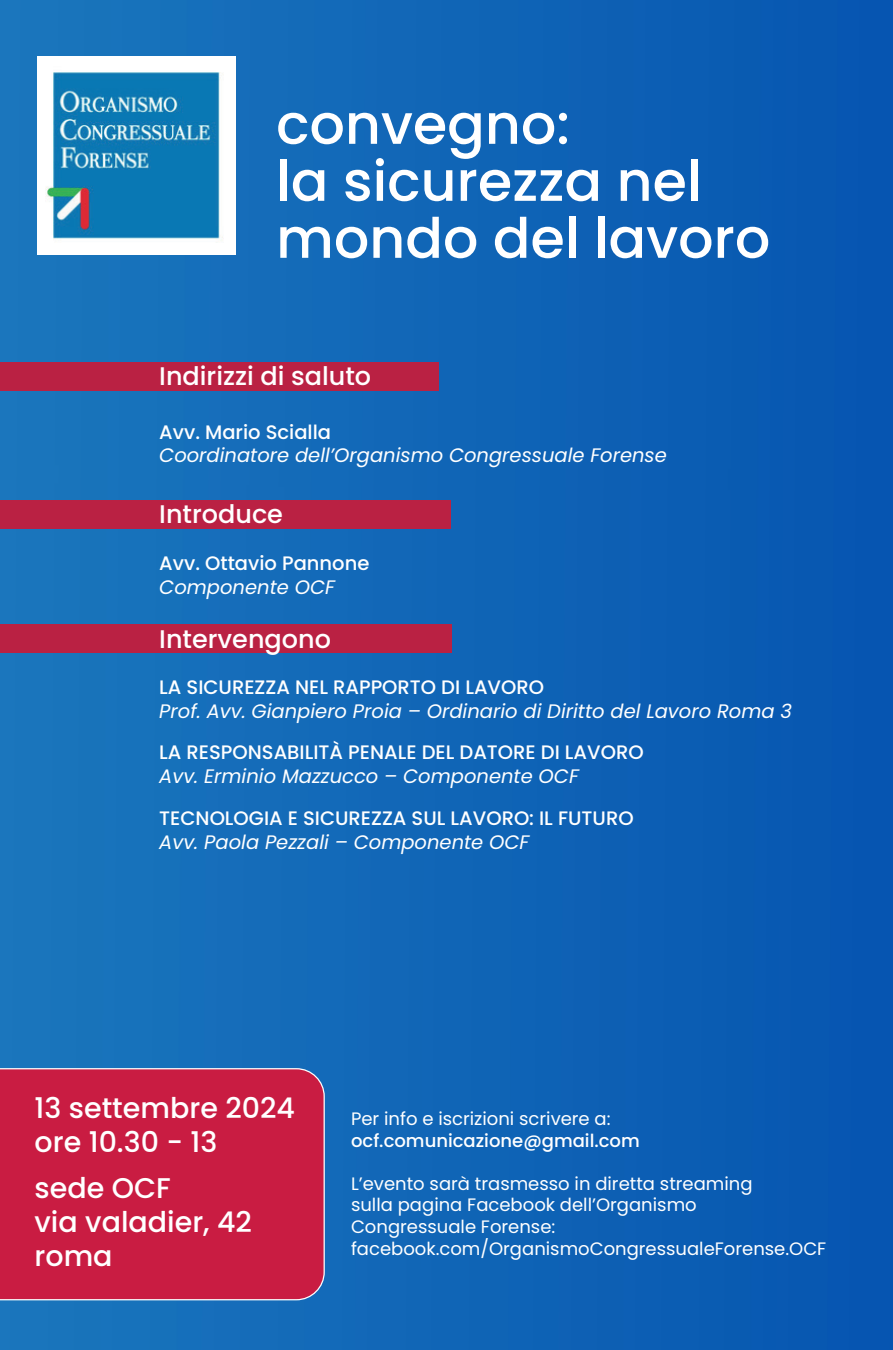
<style>
.page{position:relative;width:893px;height:1350px;background:#fff}
.page>*{position:absolute;margin:0;border:0;box-sizing:border-box;transform-origin:0 0}
.t1{font:500 55.5px/57px "Poppins";color:#fff}
.t2{font:500 28.5px/34.2px "Poppins";color:#fff}
.t3{font:500 25.5px "Poppins";color:#fff}
.t4{font:italic 19.5px "Poppins";color:#fff}
.t5{font:500 19.5px "Poppins";color:#fff}
.t6{font:18px/21.6px "Poppins";color:#fff}
.t7{font:500 18px "Poppins";color:#fff}
</style>
<div class="page">
<img style="left:0;top:0;width:892px;height:1350px">
<div style="left:0;top:1068px;width:325px;height:232px;background:#c91c42"></div>
<img style="left:37px;top:56px;width:198px;height:198px">
<div style="left:0;top:624px;width:451px;height:29px;background:#ba2143"></div>
<div style="left:0;top:362px;width:438px;height:28px;background:#ba2143"></div>
<div style="left:0;top:500px;width:450px;height:28px;background:#ba2143"></div>
<h1 class="t1" style="left:276px;top:96px;width:495px">convegno:<br>la sicurezza nel mondo del lavoro</h1>
<h3 class="t3" style="left:159px;top:361px;width:213px">Indirizzi di saluto</h3>
<p class="t5" style="left:159px;top:421px;width:173px">Avv. Mario Scialla</p>
<p class="t4" style="left:159px;top:444px;width:509px">Coordinatore dell’Organismo Congressuale Forense</p>
<h3 class="t3" style="left:159px;top:500px;width:125px">Introduce</h3>
<p class="t5" style="left:159px;top:552px;width:211px">Avv. Ottavio Pannone</p>
<p class="t4" style="left:159px;top:575px;width:177px">Componente OCF</p>
<h3 class="t3" style="left:159px;top:624px;width:173px">Intervengono</h3>
<p class="t5" style="left:159px;top:676px;width:386px">LA SICUREZZA NEL RAPPORTO DI LAVORO</p>
<p class="t4" style="left:159px;top:700px;width:634px">Prof. Avv. Gianpiero Proia – Ordinario di Diritto del Lavoro Roma 3</p>
<p class="t5" style="left:159px;top:741px;width:486px">LA RESPONSABILITÀ PENALE DEL DATORE DI LAVORO</p>
<p class="t4" style="left:159px;top:764px;width:421px">Avv. Erminio Mazzucco – Componente OCF</p>
<p class="t5" style="left:159px;top:807px;width:476px">TECNOLOGIA E SICUREZZA SUL LAVORO: IL FUTURO</p>
<p class="t4" style="left:159px;top:831px;width:371px">Avv. Paola Pezzali – Componente OCF</p>
<h2 class="t2" style="left:35px;top:1091px;width:262px">13 settembre 2024 ore 10.30 - 13</h2>
<h2 class="t2" style="left:35px;top:1171px;width:219px">sede OCF<br>via valadier, 42 roma</h2>
<p class="t6" style="left:351px;top:1108px;width:261px">Per info e iscrizioni scrivere a:</p>
<p class="t7" style="left:351px;top:1130px;width:290px">ocf.comunicazione@gmail.com</p>
<p class="t6" style="left:351px;top:1173px;width:477px">L’evento sarà trasmesso in diretta streaming<br>sulla pagina Facebook dell’Organismo<br>Congressuale Forense: facebook.com/OrganismoCongressualeForense.OCF</p>
</div>
